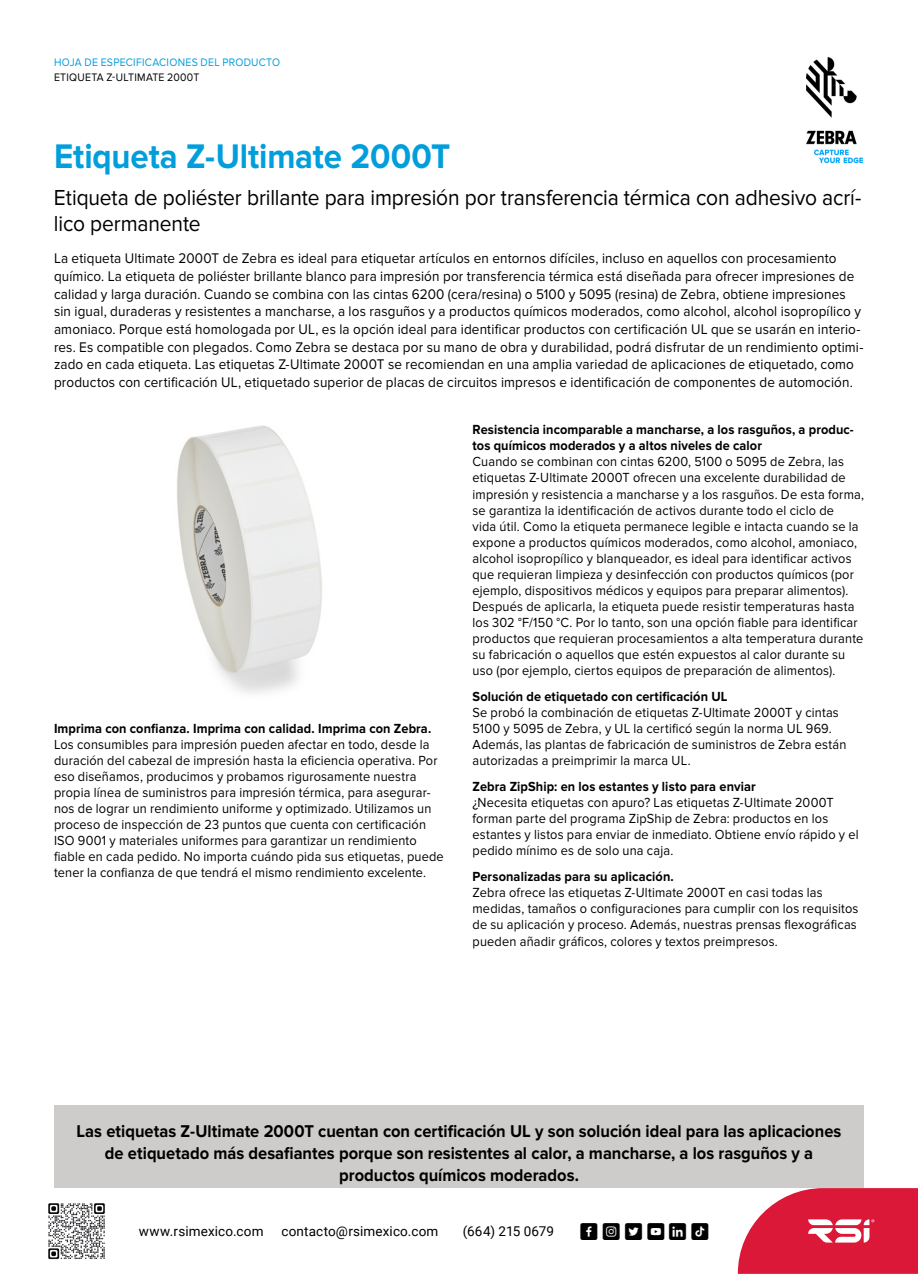
<style>
.page{position:relative;width:918px;height:1274px;background:#fff}
.page>*{position:absolute;margin:0;border:0;box-sizing:border-box;transform-origin:0 0}
.t1{font:700 35.4px "Proxima Nova";letter-spacing:-.005em;color:#009edb;scale:.93 1}
.t2{font:22.5px/25.8px "Proxima Nova";letter-spacing:-.005em;color:#000;scale:.93 1}
.t3{font:700 17.7px/21.8px "Proxima Nova";color:#000;text-align:center;scale:.93 1}
.t4{font:15px "Social Shapes";letter-spacing:.265em;color:#000}
.t5{font:14.55px/17.7px "Proxima Nova";letter-spacing:.01em;color:#000;scale:.93 1}
.t6{font:13.65px/16px "Proxima Nova";letter-spacing:.015em;color:#000;scale:.93 1}
.t7{font:700 13.65px/16px "Proxima Nova";letter-spacing:.01em;color:#000;scale:.93 1}
.t8{font:13.5px "Roboto";letter-spacing:.015em;color:#000}
.t9{font:11.25px "Proxima Nova";letter-spacing:.025em;color:#009edb;scale:.93 1}
.t10{font:11.25px "Proxima Nova";letter-spacing:.025em;color:#000;scale:.93 1}
</style>
<div class="page">
<img style="left:806px;top:58px;width:56px;height:104px">
<div style="left:54px;top:1105px;width:810px;height:111px;background:#cdccca"></div>
<img style="left:177px;top:425px;width:145px;height:268px">
<div style="left:0;top:1188px;width:918px;height:86px;background:#fff"></div>
<img style="left:48px;top:1203px;width:57px;height:57px">
<svg style="left:738px;top:1188px;width:180px;height:86px;background:#e03d58"></svg>
<p class="t9" style="left:54px;top:55px;width:245px">HOJA DE ESPECIFICACIONES DEL PRODUCTO</p>
<p class="t10" style="left:54px;top:71px;width:158px">ETIQUETA Z-ULTIMATE 2000T</p>
<h1 class="t1" style="left:54px;top:136px;width:428px">Etiqueta Z-Ultimate 2000T</h1>
<h2 class="t2" style="left:54px;top:185px;width:870px">Etiqueta de poliéster brillante para impresión por transferencia térmica con adhesivo acrí&shy;lico permanente</h2>
<p class="t5" style="left:54px;top:250px;width:872px">La etiqueta Ultimate 2000T de Zebra es ideal para etiquetar artículos en entornos difíciles, incluso en aquellos con procesamiento químico. La etiqueta de poliéster brillante blanco para impresión por transferencia térmica está diseñada para ofrecer impresiones de calidad y larga duración. Cuando se combina con las cintas 6200 (cera/resina) o 5100 y 5095 (resina) de Zebra, obtiene impresiones sin igual, duraderas y resistentes a mancharse, a los rasguños y a productos químicos moderados, como alcohol, alcohol isopropílico y amoniaco. Porque está homologada por UL, es la opción ideal para identificar productos con certificación UL que se usarán en interio&shy;res. Es compatible con plegados. Como Zebra se destaca por su mano de obra y durabilidad, podrá disfrutar de un rendimiento optimi&shy;zado en cada etiqueta. Las etiquetas Z-Ultimate 2000T se recomiendan en una amplia variedad de aplicaciones de etiquetado, como productos con certificación UL, etiquetado superior de placas de circuitos impresos e identificación de componentes de automoción.</p>
<p class="t7" style="left:54px;top:720px;width:407px">Imprima con confianza. Imprima con calidad. Imprima con Zebra.</p>
<p class="t6" style="left:54px;top:736px;width:421px">Los consumibles para impresión pueden afectar en todo, desde la duración del cabezal de impresión hasta la eficiencia operativa. Por eso diseñamos, producimos y probamos rigurosamente nuestra propia línea de suministros para impresión térmica, para asegurar&shy;nos de lograr un rendimiento uniforme y optimizado. Utilizamos un proceso de inspección de 23 puntos que cuenta con certificación ISO 9001 y materiales uniformes para garantizar un rendimiento fiable en cada pedido. No importa cuándo pida sus etiquetas, puede tener la confianza de que tendrá el mismo rendimiento excelente.</p>
<p class="t7" style="left:472px;top:422px;width:411px">Resistencia incomparable a mancharse, a los rasguños, a produc&shy;tos químicos moderados y a altos niveles de calor</p>
<p class="t6" style="left:472px;top:454px;width:423px">Cuando se combinan con cintas 6200, 5100 o 5095 de Zebra, las etiquetas Z-Ultimate 2000T ofrecen una excelente durabilidad de impresión y resistencia a mancharse y a los rasguños. De esta forma, se garantiza la identificación de activos durante todo el ciclo de<br>vida útil. Como la etiqueta permanece legible e intacta cuando se la expone a productos químicos moderados, como alcohol, amoniaco, alcohol isopropílico y blanqueador, es ideal para identificar activos que requieran limpieza y desinfección con productos químicos (por ejemplo, dispositivos médicos y equipos para preparar alimentos).<br>Después de aplicarla, la etiqueta puede resistir temperaturas hasta los 302 °F/150 °C. Por lo tanto, son una opción fiable para identificar productos que requieran procesamientos a alta temperatura durante su fabricación o aquellos que estén expuestos al calor durante su uso (por ejemplo, ciertos equipos de preparación de alimentos).</p>
<p class="t7" style="left:472px;top:689px;width:276px">Solución de etiquetado con certificación UL</p>
<p class="t6" style="left:472px;top:705px;width:404px">Se probó la combinación de etiquetas Z-Ultimate 2000T y cintas 5100 y 5095 de Zebra, y UL la certificó según la norma UL 969.<br>Además, las plantas de fabricación de suministros de Zebra están autorizadas a preimprimir la marca UL.</p>
<p class="t7" style="left:472px;top:779px;width:306px">Zebra ZipShip: en los estantes y listo para enviar</p>
<p class="t6" style="left:472px;top:795px;width:417px">¿Necesita etiquetas con apuro? Las etiquetas Z-Ultimate 2000T forman parte del programa ZipShip de Zebra: productos en los estantes y listos para enviar de inmediato. Obtiene envío rápido y el pedido mínimo es de solo una caja.</p>
<p class="t7" style="left:472px;top:869px;width:218px">Personalizadas para su aplicación.</p>
<p class="t6" style="left:472px;top:885px;width:416px">Zebra ofrece las etiquetas Z-Ultimate 2000T en casi todas las medidas, tamaños o configuraciones para cumplir con los requisitos de su aplicación y proceso. Además, nuestras prensas flexográficas pueden añadir gráficos, colores y textos preimpresos.</p>
<p class="t3" style="left:77px;top:1121px;width:824px">Las etiquetas Z-Ultimate 2000T cuentan con certificación UL y son solución ideal para las aplicaciones de etiquetado más desafiantes porque son resistentes al calor, a mancharse, a los rasguños y a productos químicos moderados.</p>
<p class="t8" style="left:139px;top:1222px;width:126px">www.rsimexico.com</p>
<p class="t8" style="left:281px;top:1222px;width:158px">contacto@rsimexico.com</p>
<p class="t8" style="left:463px;top:1222px;width:93px">(664) 215 0679</p>
<p class="t4" style="left:580px;top:1226px;width:131px">FdÕùjÉ</p>
</div>
